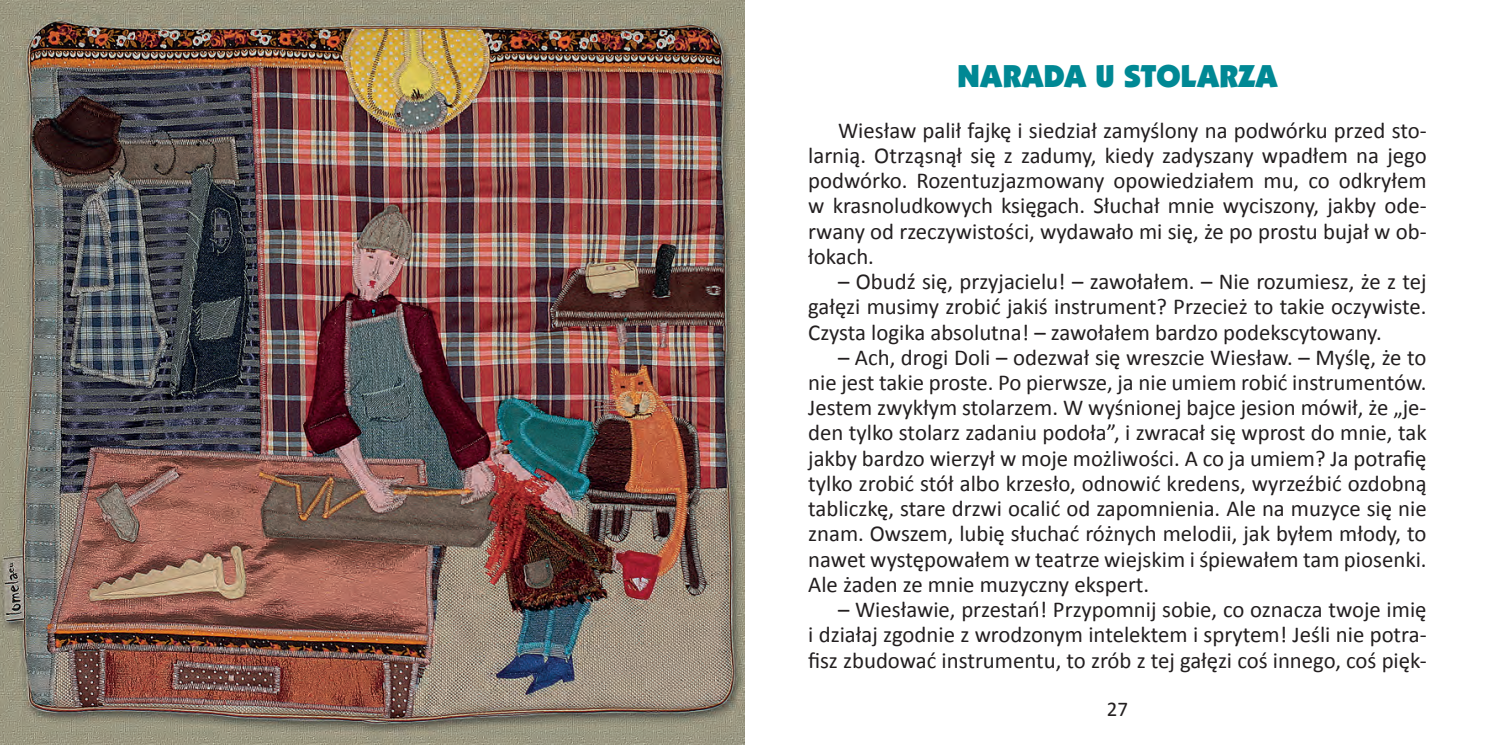
<style>
.page{position:relative;width:1489px;height:745px;background:#fff}
.page>*{position:absolute;margin:0;border:0;box-sizing:border-box;transform-origin:0 0}
.t1{font:31.5px "Kabel Ult PL";color:#008894}
.t2{font:22.75px/25.2px "Calibri";color:#231f20;text-align:justify}
.t3{font:21px "Calibri";color:#231f20}
</style>
<div class="page">
<img style="left:0;top:0;width:744px;height:744px">
<h1 class="t1" style="left:957px;top:57px;width:322px">NARADA U STOLARZA</h1>
<p class="t2" style="left:808px;top:117px;width:620px;text-indent:30px">Wiesław palił fajkę i siedział zamyślony na podwórku przed sto&shy;larnią. Otrząsnął się z zadumy, kiedy zadyszany wpadłem na jego podwórko. Rozentuzjazmowany opowiedziałem mu, co odkryłem w krasnoludkowych księgach. Słuchał mnie wyciszony, jakby ode&shy;rwany od rzeczywistości, wydawało mi się, że po prostu bujał w ob&shy;łokach.</p>
<p class="t2" style="left:808px;top:269px;width:620px;text-indent:30px">– Obudź się, przyjacielu! – zawołałem. – Nie rozumiesz, że z tej gałęzi musimy zrobić jakiś instrument? Przecież to takie oczywiste.<br>Czysta logika absolutna! – zawołałem bardzo podekscytowany.</p>
<p class="t2" style="left:808px;top:344px;width:620px;text-indent:30px">– Ach, drogi Doli – odezwał się wreszcie Wiesław. – Myślę, że to nie jest takie proste. Po pierwsze, ja nie umiem robić instrumentów.<br>Jestem zwykłym stolarzem. W wyśnionej bajce jesion mówił, że „je&shy;den tylko stolarz zadaniu podoła”, i zwracał się wprost do mnie, tak jakby bardzo wierzył w moje możliwości. A co ja umiem? Ja potrafię tylko zrobić stół albo krzesło, odnowić kredens, wyrzeźbić ozdobną tabliczkę, stare drzwi ocalić od zapomnienia. Ale na muzyce się nie znam. Owszem, lubię słuchać różnych melodii, jak byłem młody, to nawet występowałem w teatrze wiejskim i śpiewałem tam piosenki.<br>Ale żaden ze mnie muzyczny ekspert.</p>
<p class="t2" style="left:808px;top:596px;width:620px;text-indent:30px">– Wiesławie, przestań! Przypomnij sobie, co oznacza twoje imię i działaj zgodnie z wrodzonym intelektem i sprytem! Jeśli nie potra&shy;fisz zbudować instrumentu, to zrób z tej gałęzi coś innego, coś pięk-</p>
<p class="t3" style="left:1106px;top:695px;width:23px">27</p>
</div>
